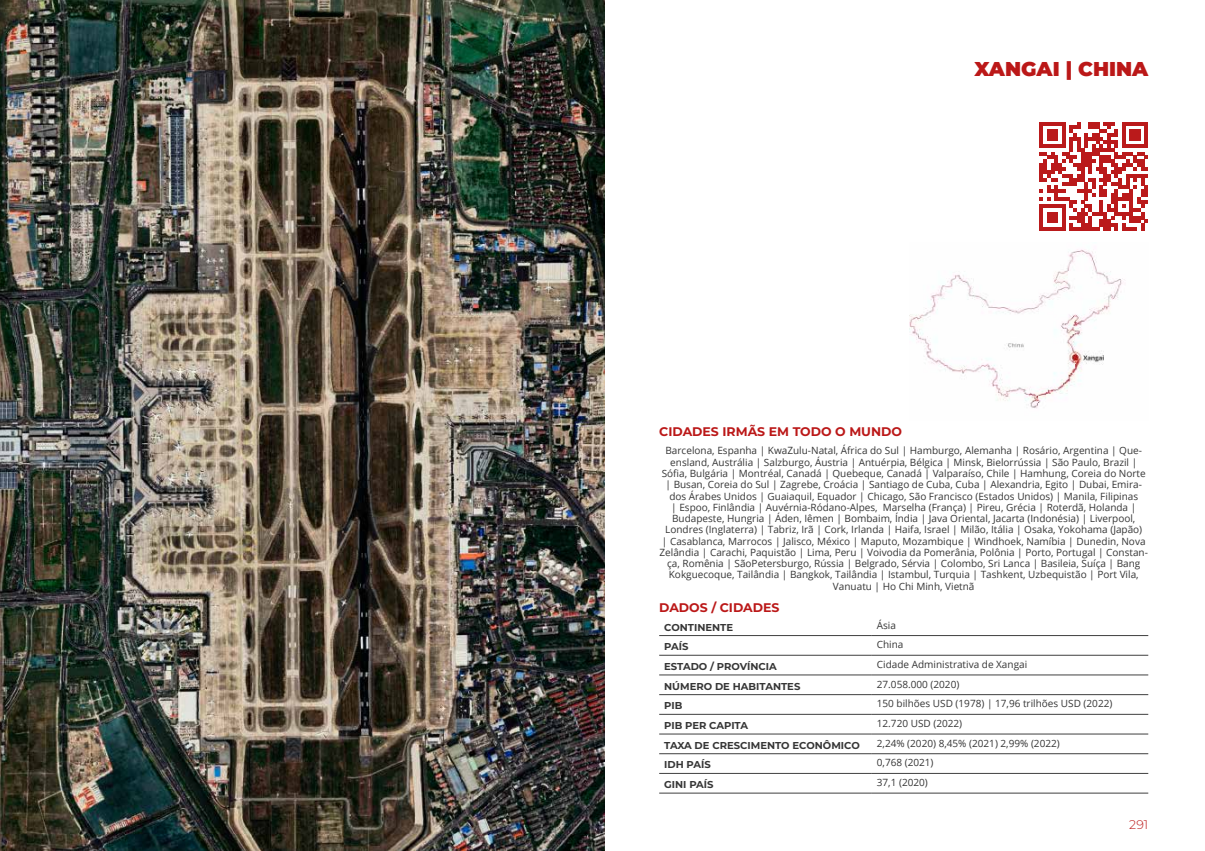
<style>
.page{position:relative;width:1205px;height:851px;background:#fff}
.page>*{position:absolute;margin:0;border:0;box-sizing:border-box;transform-origin:0 0}
.t1{font:900 20px "Montserrat";color:#bb1818}
.t2{font:700 12.5px "Montserrat";color:#bb1818}
.t3{font:300 12.5px "Montserrat";color:#bb1818}
.t4{font:10px/11.2px "Open Sans";color:#363636;text-align:center}
.t5{font:700 10px "Montserrat";color:#363636}
</style>
<div class="page">
<img style="left:0;top:0;width:604px;height:850px">
<svg style="left:1039px;top:122px;width:109px;height:108px"></svg>
<hr style="left:659px;top:674px;width:213px;height:1px;background:#404040">
<hr style="left:659px;top:694px;width:213px;height:1px;background:#404040">
<hr style="left:659px;top:714px;width:213px;height:1px;background:#404040">
<hr style="left:659px;top:733px;width:213px;height:1px;background:#404040">
<hr style="left:659px;top:753px;width:213px;height:1px;background:#404040">
<hr style="left:659px;top:773px;width:213px;height:1px;background:#404040">
<hr style="left:872px;top:674px;width:276px;height:1px;background:#404040">
<hr style="left:872px;top:694px;width:276px;height:1px;background:#404040">
<hr style="left:872px;top:714px;width:276px;height:1px;background:#404040">
<hr style="left:872px;top:733px;width:276px;height:1px;background:#404040">
<hr style="left:872px;top:753px;width:276px;height:1px;background:#404040">
<hr style="left:872px;top:773px;width:276px;height:1px;background:#404040">
<hr style="left:659px;top:635px;width:213px;height:1px;background:#404040">
<hr style="left:659px;top:655px;width:213px;height:1px;background:#404040">
<hr style="left:659px;top:792px;width:213px;height:1px;background:#404040">
<hr style="left:872px;top:635px;width:276px;height:1px;background:#404040">
<hr style="left:872px;top:655px;width:276px;height:1px;background:#404040">
<hr style="left:872px;top:792px;width:276px;height:1px;background:#404040">
<img style="left:909px;top:249px;width:216px;height:160px">
<h1 class="t1" style="left:974px;top:54px;width:175px">XANGAI | CHINA</h1>
<p class="t2" style="left:659px;top:422px;width:244px">CIDADES IRMÃS EM TODO O MUNDO</p>
<p class="t4" style="left:659px;top:445px;width:490px">Barcelona, Espanha | KwaZulu-Natal, África do Sul | Hamburgo, Alemanha | Rosário, Argentina | Que&shy;ensland, Austrália | Salzburgo, Áustria | Antuérpia, Bélgica | Minsk, Bielorrússia | São Paulo, Brazil | Sófia, Bulgária | Montréal, Canadá | Quebeque, Canadá | Valparaíso, Chile | Hamhung, Coreia do Norte | Busan, Coreia do Sul | Zagrebe, Croácia | Santiago de Cuba, Cuba | Alexandria, Egito | Dubai, Emira&shy;dos Árabes Unidos | Guaiaquil, Equador | Chicago, São Francisco (Estados Unidos) | Manila, Filipinas<br>| Espoo, Finlândia | Auvérnia-Ródano-Alpes, Marselha (França) | Pireu, Grécia | Roterdã, Holanda | Budapeste, Hungria | Áden, Iêmen | Bombaim, Índia | Java Oriental, Jacarta (Indonésia) | Liverpool, Londres (Inglaterra) | Tabriz, Irã | Cork, Irlanda | Haifa, Israel | Milão, Itália | Osaka, Yokohama (Japão)<br>| Casablanca, Marrocos | Jalisco, México | Maputo, Mozambique | Windhoek, Namíbia | Dunedin, Nova Zelândia | Carachi, Paquistão | Lima, Peru | Voivodia da Pomerânia, Polônia | Porto, Portugal | Constan&shy;ça, Romênia | SãoPetersburgo, Rússia | Belgrado, Sérvia | Colombo, Sri Lanca | Basileia, Suíça | Bang Kokguecoque, Tailândia | Bangkok, Tailândia | Istambul, Turquia | Tashkent, Uzbequistão | Port Vila, Vanuatu | Ho Chi Minh, Vietnã</p>
<p class="t2" style="left:659px;top:598px;width:122px">DADOS / CIDADES</p>
<p class="t5" style="left:664px;top:619px;width:70px">CONTINENTE</p>
<p class="t4" style="left:877px;top:619px;width:21px">Ásia</p>
<p class="t5" style="left:664px;top:639px;width:26px">PAÍS</p>
<p class="t4" style="left:877px;top:638px;width:28px">China</p>
<p class="t5" style="left:664px;top:659px;width:114px">ESTADO / PROVÍNCIA</p>
<p class="t4" style="left:877px;top:658px;width:152px">Cidade Administrativa de Xangai</p>
<p class="t5" style="left:664px;top:678px;width:138px">NÚMERO DE HABITANTES</p>
<p class="t4" style="left:877px;top:678px;width:84px">27.058.000 (2020)</p>
<p class="t5" style="left:664px;top:698px;width:20px">PIB</p>
<p class="t4" style="left:877px;top:697px;width:237px">150 bilhões USD (1978) | 17,96 trilhões USD (2022)</p>
<p class="t5" style="left:664px;top:718px;width:85px">PIB PER CAPITA</p>
<p class="t4" style="left:877px;top:717px;width:87px">12.720 USD (2022)</p>
<p class="t5" style="left:664px;top:737px;width:197px">TAXA DE CRESCIMENTO ECONÔMICO</p>
<p class="t4" style="left:877px;top:737px;width:184px">2,24% (2020) 8,45% (2021) 2,99% (2022)</p>
<p class="t5" style="left:664px;top:757px;width:48px">IDH PAÍS</p>
<p class="t4" style="left:877px;top:756px;width:58px">0,768 (2021)</p>
<p class="t5" style="left:664px;top:777px;width:51px">GINI PAÍS</p>
<p class="t4" style="left:877px;top:776px;width:53px">37,1 (2020)</p>
<p class="t3" style="left:1129px;top:815px;width:20px">291</p>
</div>
